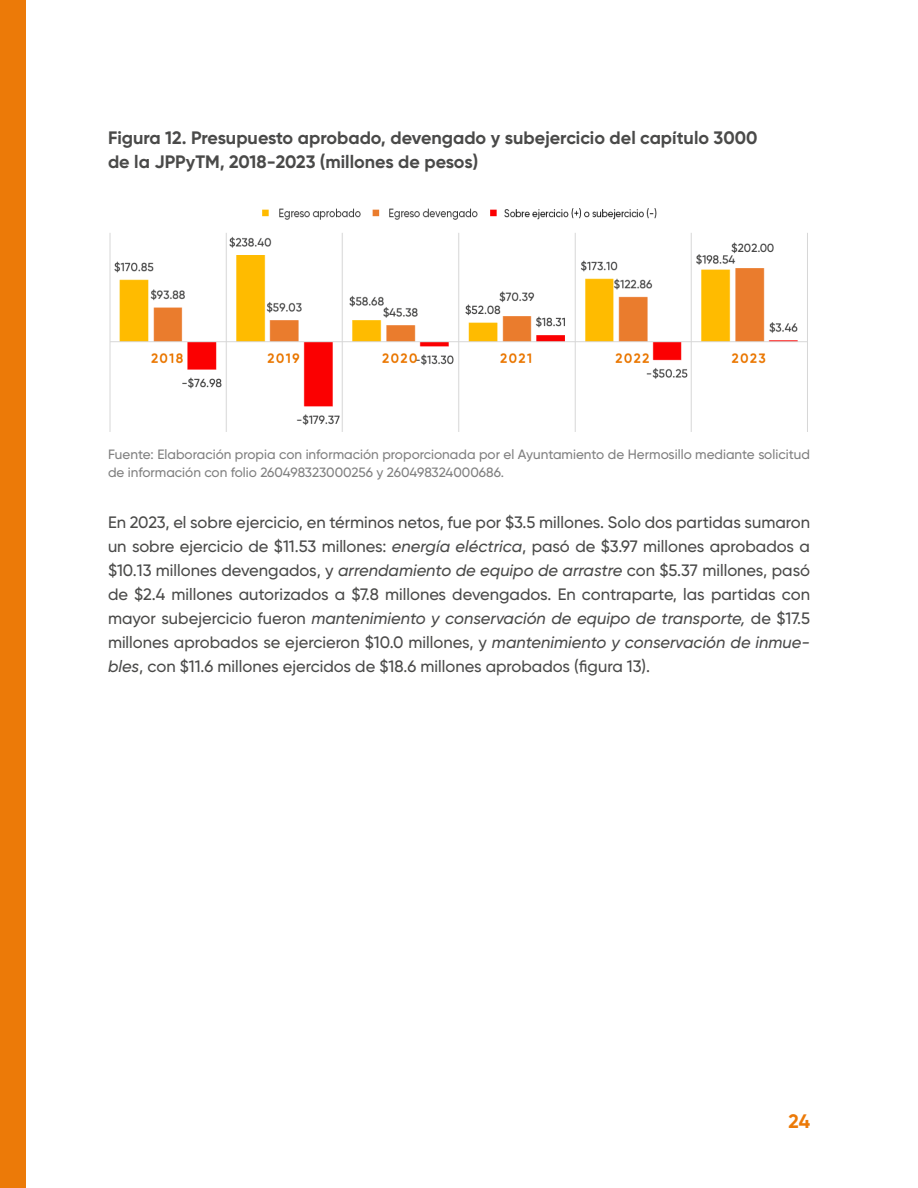
<style>
.page{position:relative;width:918px;height:1188px;background:#fff}
.page>*{position:absolute;margin:0;border:0;box-sizing:border-box;transform-origin:0 0}
.t1{font:700 19.5px "Gilroy";color:#ec7a08}
.t2{font:700 18px "Gilroy";color:#4a4a49}
.t3{font:500 16.5px/24px "Gilroy";color:#4a4a49;text-align:justify}
.t4{font:500 13.5px/18px "Gilroy";color:#808080}
.s1{font-style:italic}
</style>
<div class="page">
<div style="left:0;top:0;width:26px;height:1188px;background:#ec7a08"></div>
<img style="left:109px;top:208px;width:699px;height:224px">
<p class="t2" style="left:108px;top:126px;width:651px">Figura 12. Presupuesto aprobado, devengado y subejercicio del capítulo 3000</p>
<p class="t2" style="left:108px;top:150px;width:372px">de la JPPyTM, 2018-2023 (millones de pesos)</p>
<p class="t4" style="left:108px;top:445px;width:704px">Fuente: Elaboración propia con información proporcionada por el Ayuntamiento de Hermosillo mediante solicitud de información con folio 260498323000256 y 260498324000686.</p>
<p class="t3" style="left:108px;top:510px;width:704px">En 2023, el sobre ejercicio, en términos netos, fue por $3.5 millones. Solo dos partidas sumaron un sobre ejercicio de $11.53 millones: <span class="s1">energía eléctrica</span>, pasó de $3.97 millones aprobados a $10.13 millones devengados, y <span class="s1">arrendamiento de equipo de arrastre</span> con $5.37 millones, pasó de $2.4 millones autorizados a $7.8 millones devengados. En contraparte, las partidas con mayor subejercicio fueron <span class="s1">mantenimiento y conservación de equipo de transporte,</span> de $17.5 millones aprobados se ejercieron $10.0 millones, y <span class="s1">mantenimiento y conservación de inmue&shy;bles</span>, con $11.6 millones ejercidos de $18.6 millones aprobados (figura 13).</p>
<p class="t1" style="left:789px;top:1109px;width:23px">24</p>
</div>
